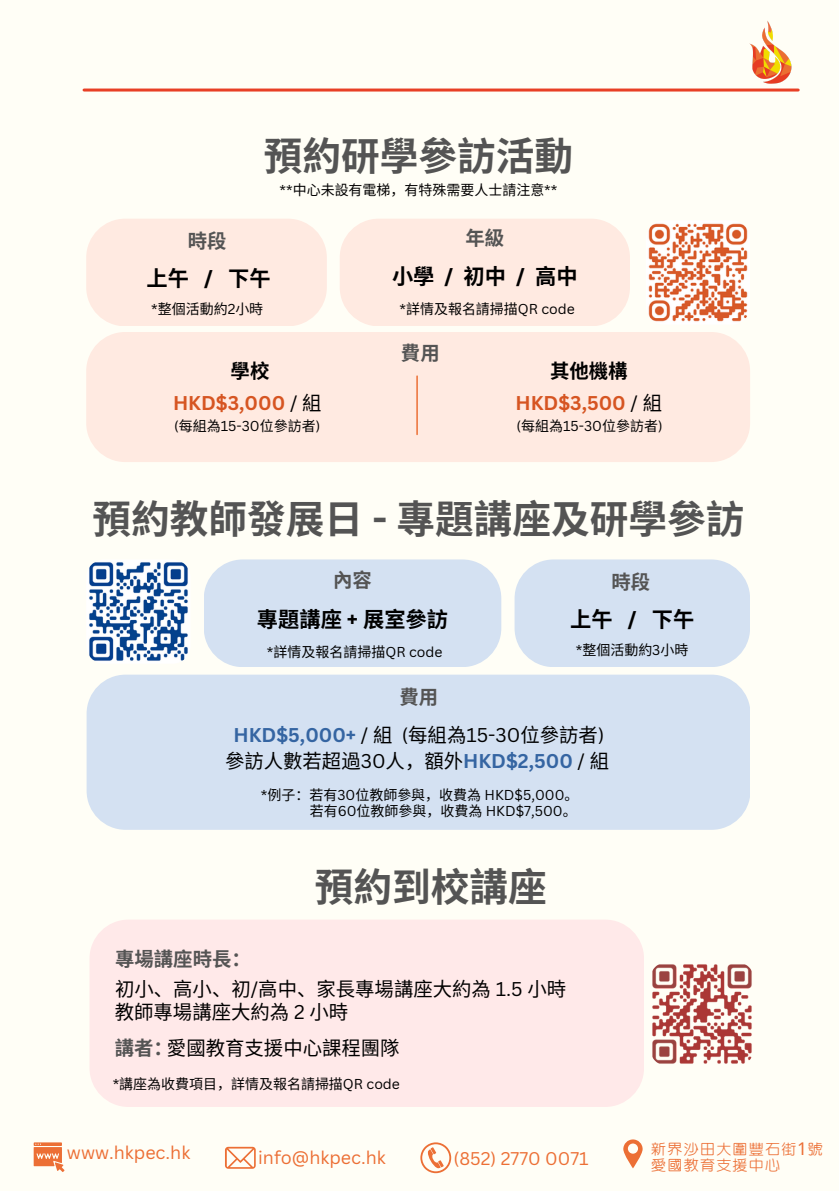
<style>
.page{position:relative;width:839px;height:1191px;background:#fff}
.page>*{position:absolute;margin:0;border:0;box-sizing:border-box;transform-origin:0 0}
.t1{font:700 38.6px "Noto Sans CJ Ksc";color:#545454}
.t2{font:700 21.2px "Noto Sans CJ Ksc";color:#000}
.t3{font:19.4px "Noto Sans CJ Ksc";color:#000}
.t4{font:700 19.4px "Canva Sans";color:#3565a2}
.t5{font:700 19.4px "Noto Sans CJ Ksc";color:#545454}
.t6{font:700 19.4px "Canva Sans";color:#d65522}
.t7{font:700 19.4px "Noto Sans CJ Ksc";color:#000}
.t8{font:17.8px "Canva Sans";color:#ec6f35}
.t9{font:17.6px/16.6px "cw Te X Yen";color:#ec6f35}
.t10{font:14px "Noto Sans CJ Ksc";color:#000}
.t11{font:14px "Canva Sans";color:#000}
.s1{font-family:"Canva Sans"}
.s2{font-weight:400;color:#000}
.s3{font-family:"Noto Sans CJ Ksc";font-weight:400;color:#000}
.s4{font-family:"Noto Sans CJ Ksc"}
.s5{font-family:"Canva Sans";font-weight:700;color:#3565a2}
.s6{font-family:"Noto Sans"}
</style>
<div class="page">
<div style="left:0;top:0;width:838px;height:1191px;background:#fffef6"></div>
<hr style="left:84px;top:89px;width:714px;height:3px;background:#e83f25">
<img style="left:727px;top:21px;width:73px;height:71px">
<div style="left:86px;top:219px;width:241px;height:107px;background:#ffeae1;border-radius:39px"></div>
<img style="left:648px;top:223px;width:100px;height:99px">
<div style="left:86px;top:332px;width:664px;height:130px;background:#ffeae1;border-radius:39px"></div>
<hr style="left:416px;top:376px;width:2px;height:58px;background:#ec6f35">
<div style="left:340px;top:219px;width:290px;height:107px;background:#ffeae1;border-radius:39px"></div>
<img style="left:89px;top:562px;width:99px;height:99px">
<div style="left:514px;top:559px;width:236px;height:108px;background:#d4e1f2;border-radius:39px"></div>
<div style="left:204px;top:559px;width:297px;height:108px;background:#d4e1f2;border-radius:39px"></div>
<div style="left:87px;top:675px;width:663px;height:155px;background:#d4e1f2;border-radius:39px"></div>
<img style="left:652px;top:964px;width:100px;height:100px">
<div style="left:89px;top:920px;width:555px;height:187px;background:#ffe9e9;border-radius:39px"></div>
<svg style="left:34px;top:1142px;width:30px;height:30px"></svg>
<svg style="left:225px;top:1147px;width:31px;height:22px"></svg>
<svg style="left:420px;top:1142px;width:31px;height:31px"></svg>
<svg style="left:623px;top:1139px;width:19px;height:29px"></svg>
<p class="t1" style="left:264px;top:126px;width:311px">預約研學參訪活動</p>
<h3 class="t10" style="left:279px;top:179px;width:279px"><span class="s1">**</span>中心未設有電梯，有特殊需要人士請注意<span class="s1">**</span></h3>
<h1 class="t5" style="left:188px;top:226px;width:40px">時段</h1>
<p class="t2" style="left:147px;top:261px;width:126px">上午 <span class="s1">/</span> 下午</p>
<h3 class="t10" style="left:151px;top:298px;width:114px"><span class="s1">*</span>整個活動約<span class="s1">2</span>小時</h3>
<p class="t7" style="left:231px;top:355px;width:40px">學校</p>
<h3 class="t6" style="left:173px;top:389px;width:150px">HKD$3,000 <span class="s2">/</span> <span class="s3">組</span></h3>
<h3 class="t11" style="left:174px;top:416px;width:148px">(<span class="s4">每組為</span>15-30<span class="s4">位參訪者</span>)</h3>
<p class="t5" style="left:465px;top:222px;width:40px">年級</p>
<h3 class="t2" style="left:392px;top:259px;width:187px">小學<span class="s1">/</span>初中<span class="s1">/</span>高中</h3>
<p class="t10" style="left:399px;top:298px;width:177px"><span class="s1">*</span>詳情及報名請掃描<span class="s1">QR code</span></p>
<h1 class="t5" style="left:401px;top:338px;width:38px">費用</h1>
<p class="t7" style="left:550px;top:355px;width:79px">其他機構</p>
<h3 class="t6" style="left:515px;top:389px;width:148px">HKD$3,500 <span class="s2">/</span> <span class="s3">組</span></h3>
<h3 class="t11" style="left:516px;top:416px;width:148px">(<span class="s4">每組為</span>15-30<span class="s4">位參訪者</span>)</h3>
<h2 class="t1" style="left:93px;top:489px;width:653px">預約教師發展日 <span class="s1">-</span> 專題講座及研學參訪</h2>
<h2 class="t5" style="left:333px;top:565px;width:40px">內容</h2>
<p class="t2" style="left:257px;top:602px;width:193px">專題講座 <span class="s1">+</span> 展室參訪</p>
<p class="t10" style="left:267px;top:640px;width:177px"><span class="s1">*</span>詳情及報名請掃描<span class="s1">QR code</span></p>
<h1 class="t5" style="left:399px;top:682px;width:38px">費用</h1>
<p class="t5" style="left:611px;top:567px;width:40px">時段</p>
<h3 class="t2" style="left:570px;top:602px;width:126px">上午 <span class="s1">/</span> 下午</h3>
<h2 class="t10" style="left:575px;top:639px;width:114px"><span class="s1">*</span>整個活動約<span class="s1">3</span>小時</h2>
<p class="t4" style="left:233px;top:722px;width:372px">HKD$5,000+ <span class="s2">/</span> <span class="s3">組</span> <span class="s2">(</span><span class="s3">每組為</span><span class="s2">15-30</span><span class="s3">位參訪者</span><span class="s2">)</span></p>
<p class="t3" style="left:225px;top:746px;width:385px">參訪人數若超過<span class="s1">30</span>人，額外<span class="s5">HKD$2,500</span> <span class="s1">/</span> 組</p>
<p class="t10" style="left:261px;top:784px;width:319px"><span class="s1">*</span>例子：若有<span class="s1">30</span>位教師參與，收費為 <span class="s1">HKD$5,000</span>。</p>
<p class="t10" style="left:310px;top:800px;width:268px">若有<span class="s1">60</span>位教師參與，收費為 <span class="s1">HKD$7,500</span>。</p>
<p class="t1" style="left:315px;top:856px;width:233px">預約到校講座</p>
<p class="t5" style="left:115px;top:943px;width:137px">專場講座時長：</p>
<p class="t3" style="left:115px;top:974px;width:452px">初小、高小、初<span class="s1">/</span>高中、家長專場講座大約為 <span class="s1">1.5</span> 小時</p>
<p class="t3" style="left:115px;top:997px;width:235px">教師專場講座大約為 <span class="s1">2</span> 小時</p>
<h6 class="t5" style="left:115px;top:1032px;width:60px">講者：</h6>
<p class="t3" style="left:167px;top:1032px;width:234px">愛國教育支援中心課程團隊</p>
<h6 class="t10" style="left:113px;top:1072px;width:289px"><span class="s1">*</span>講座為收費項目，詳情及報名請掃描<span class="s1">QR code</span></h6>
<h3 class="t8" style="left:67px;top:1139px;width:125px">www.hkpec.hk</h3>
<h3 class="t8" style="left:258px;top:1145px;width:129px">info@hkpec.hk</h3>
<h2 class="t8" style="left:453px;top:1146px;width:136px">(852) 2770 0071</h2>
<p class="t9" style="left:650px;top:1141px;width:174px">新界沙田大圍豐石街<span class="s6">1</span>號愛國教育支援中心</p>
</div>
